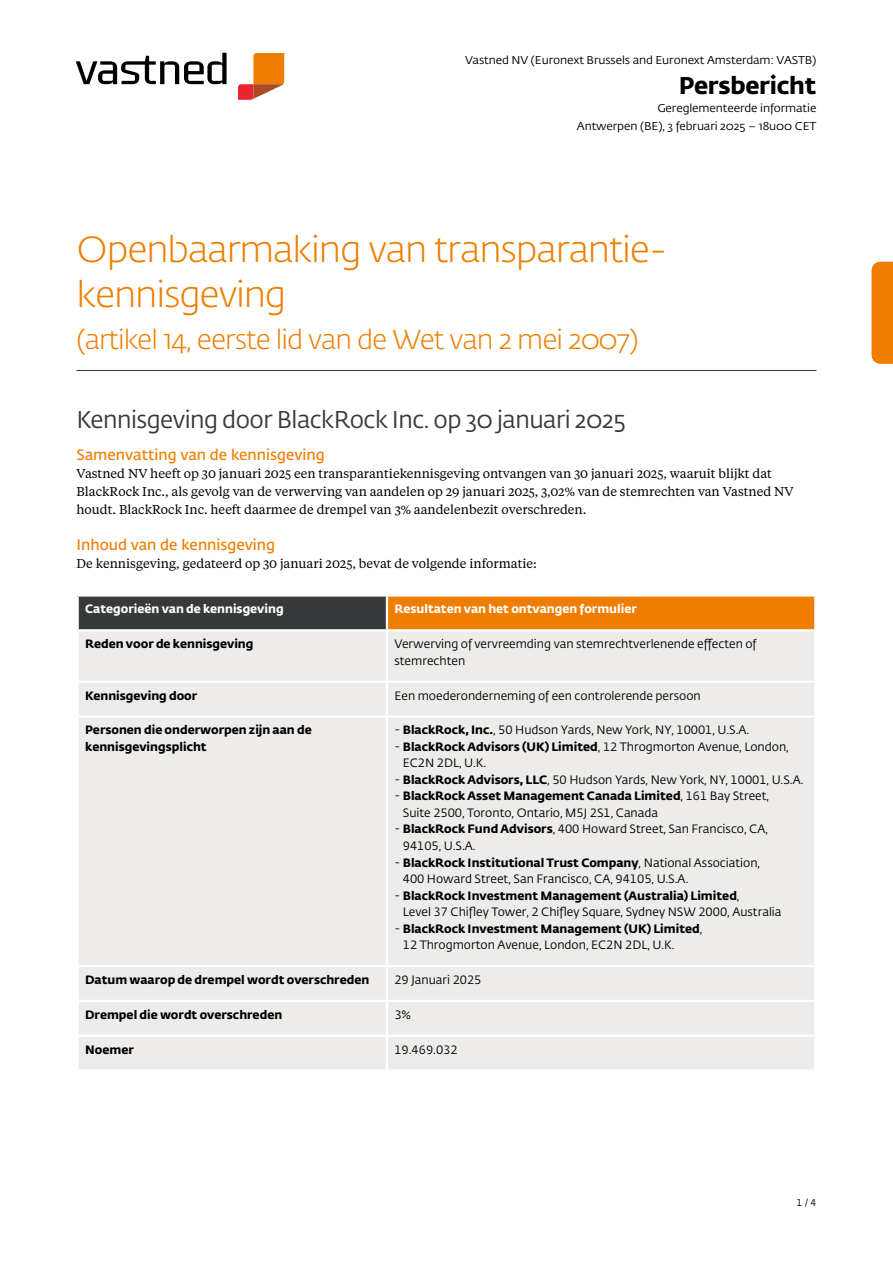
<style>
.page{position:relative;width:893px;height:1263px;background:#fff}
.page>*{position:absolute;margin:0;border:0;box-sizing:border-box;transform-origin:0 0}
.t1{font:300 36px/45px "Fedra Sans Std";letter-spacing:-.03em;color:#ef7d00;scale:1.05 1}
.t2{font:300 27px "Fedra Sans Std";letter-spacing:-.035em;color:#ef7d00;scale:1.05 1}
.t3{font:24px "Fedra Sans Std";letter-spacing:-.02em;color:#373a3b}
.t4{font:700 24px "Fedra Sans Std";letter-spacing:-.01em;color:#000}
.t5{font:600 15px "Fedra Sans Std";color:#ef7d00}
.t6{font:12.75px/18px "Tiempos Text";color:#000}
.t7{font:12px/16.5px "Fedra Sans Std";color:#000}
.t8{font:700 12px/16.5px "Fedra Sans Std";color:#000}
.t9{font:700 12px "Fedra Sans Std";color:#fff}
.t10{font:11.25px/18px "Fedra Sans Std";letter-spacing:-.01em;color:#000;text-align:right;scale:1.05 1}
.t11{font:9.75px "Fedra Sans Std";color:#000}
.s1{font-weight:700}
</style>
<div class="page">
<div style="left:78px;top:595px;width:309px;height:35px;background:#373a3b"></div>
<div style="left:387px;top:595px;width:428px;height:35px;background:#ef7d00"></div>
<div style="left:79px;top:631px;width:735px;height:50px;background:#edecea"></div>
<div style="left:79px;top:683px;width:735px;height:386px;background:#edecea"></div>
<hr style="left:77px;top:1035px;width:310px;height:2px;background:#fff">
<hr style="left:77px;top:629px;width:310px;height:2px;background:#fff">
<hr style="left:387px;top:629px;width:429px;height:2px;background:#fff">
<hr style="left:386px;top:631px;width:2px;height:50px;background:#fff">
<hr style="left:77px;top:597px;width:2px;height:32px;background:#fff">
<hr style="left:386px;top:597px;width:2px;height:32px;background:#fff">
<hr style="left:814px;top:597px;width:2px;height:32px;background:#fff">
<hr style="left:386px;top:683px;width:2px;height:32px;background:#fff">
<hr style="left:386px;top:718px;width:2px;height:247px;background:#fff">
<hr style="left:386px;top:967px;width:2px;height:33px;background:#fff">
<hr style="left:386px;top:1002px;width:2px;height:33px;background:#fff">
<hr style="left:386px;top:1037px;width:2px;height:32px;background:#fff">
<hr style="left:77px;top:594px;width:310px;height:3px;background:#fff">
<hr style="left:387px;top:594px;width:429px;height:3px;background:#fff">
<hr style="left:77px;top:715px;width:310px;height:3px;background:#fff">
<hr style="left:387px;top:715px;width:429px;height:3px;background:#fff">
<hr style="left:77px;top:965px;width:310px;height:2px;background:#fff">
<hr style="left:387px;top:965px;width:429px;height:2px;background:#fff">
<hr style="left:77px;top:1000px;width:310px;height:2px;background:#fff">
<hr style="left:387px;top:1000px;width:429px;height:2px;background:#fff">
<hr style="left:387px;top:1035px;width:429px;height:2px;background:#fff">
<hr style="left:77px;top:370px;width:739px;height:1px;background:#373a3b">
<svg style="left:76px;top:53px;width:151px;height:31px"></svg>
<svg style="left:238px;top:53px;width:46px;height:47px"></svg>
<div style="left:872px;top:262px;width:21px;height:102px;background:#ef7d00"></div>
<p class="t10" style="left:465px;top:51px;width:336px">Vastned NV (Euronext Brussels and Euronext Amsterdam: VASTB)</p>
<h3 class="t4" style="left:679px;top:70px;width:139px">Persbericht</h3>
<p class="t10" style="left:577px;top:99px;width:230px">Gereglementeerde informatie<br>Antwerpen (BE), 3 februari 2025 – 18u00 CET</p>
<h1 class="t1" style="left:77px;top:227px;width:565px">Openbaarmaking van transparantie&shy;kennisgeving</h1>
<h2 class="t2" style="left:77px;top:323px;width:537px">(artikel 14, eerste lid van de Wet van 2 mei 2007)</h2>
<h3 class="t3" style="left:77px;top:405px;width:551px">Kennisgeving door BlackRock Inc. op 30 januari 2025</h3>
<p class="t5" style="left:77px;top:445px;width:250px">Samenvatting van de kennisgeving</p>
<p class="t6" style="left:77px;top:464px;width:719px">Vastned NV heeft op 30 januari 2025 een transparantiekennisgeving ontvangen van 30 januari 2025, waaruit blijkt dat<br>BlackRock Inc., als gevolg van de verwerving van aandelen op 29 januari 2025, 3,02% van de stemrechten van Vastned NV houdt. BlackRock Inc. heeft daarmee de drempel van 3% aandelenbezit overschreden.</p>
<p class="t5" style="left:77px;top:535px;width:200px">Inhoud van de kennisgeving</p>
<p class="t6" style="left:77px;top:554px;width:462px">De kennisgeving, gedateerd op 30 januari 2025, bevat de volgende informatie:</p>
<p class="t9" style="left:85px;top:601px;width:200px">Categorieën van de kennisgeving</p>
<p class="t9" style="left:394px;top:601px;width:244px">Resultaten van het ontvangen formulier</p>
<p class="t8" style="left:85px;top:636px;width:170px">Reden voor de kennisgeving</p>
<p class="t7" style="left:394px;top:636px;width:363px">Verwerving of vervreemding van stemrechtverlenende effecten of stemrechten</p>
<p class="t8" style="left:85px;top:687px;width:114px">Kennisgeving door</p>
<p class="t7" style="left:394px;top:687px;width:308px">Een moederonderneming of een controlerende persoon</p>
<p class="t8" style="left:85px;top:722px;width:228px">Personen die onderworpen zijn aan de kennisgevingsplicht</p>
<p class="t7" style="left:394px;top:722px;width:356px">- <span class="s1">BlackRock, Inc.</span>, 50 Hudson Yards, New York, NY, 10001, U.S.A.</p>
<p class="t7" style="left:403px;top:739px;width:387px;text-indent:-8px">- <span class="s1">BlackRock Advisors (UK) Limited</span>, 12 Throgmorton Avenue, London,<br>EC2N 2DL, U.K.</p>
<p class="t7" style="left:394px;top:772px;width:411px">- <span class="s1">BlackRock Advisors, LLC</span>, 50 Hudson Yards, New York, NY, 10001, U.S.A.</p>
<p class="t7" style="left:403px;top:788px;width:368px;text-indent:-8px">- <span class="s1">BlackRock Asset Management Canada Limited</span>, 161 Bay Street,<br>Suite 2500, Toronto, Ontario, M5J 2S1, Canada</p>
<p class="t7" style="left:403px;top:821px;width:367px;text-indent:-8px">- <span class="s1">BlackRock Fund Advisors</span>, 400 Howard Street, San Francisco, CA,<br>94105, U.S.A.</p>
<p class="t7" style="left:403px;top:854px;width:359px;text-indent:-8px">- <span class="s1">BlackRock Institutional Trust Company</span>, National Association,<br>400 Howard Street, San Francisco, CA, 94105, U.S.A.</p>
<p class="t7" style="left:403px;top:887px;width:380px;text-indent:-8px">- <span class="s1">BlackRock Investment Management (Australia) Limited</span>,<br>Level 37 Chifley Tower, 2 Chifley Square, Sydney NSW 2000, Australia</p>
<p class="t7" style="left:403px;top:920px;width:301px;text-indent:-8px">- <span class="s1">BlackRock Investment Management (UK) Limited</span>,<br>12 Throgmorton Avenue, London, EC2N 2DL, U.K.</p>
<p class="t8" style="left:85px;top:971px;width:286px">Datum waarop de drempel wordt overschreden</p>
<p class="t7" style="left:394px;top:971px;width:89px">29 Januari 2025</p>
<p class="t8" style="left:85px;top:1006px;width:199px">Drempel die wordt overschreden</p>
<p class="t7" style="left:394px;top:1006px;width:18px">3%</p>
<p class="t8" style="left:85px;top:1041px;width:50px">Noemer</p>
<p class="t7" style="left:394px;top:1041px;width:65px">19.469.032</p>
<p class="t11" style="left:796px;top:1196px;width:21px">1 / 4</p>
</div>
